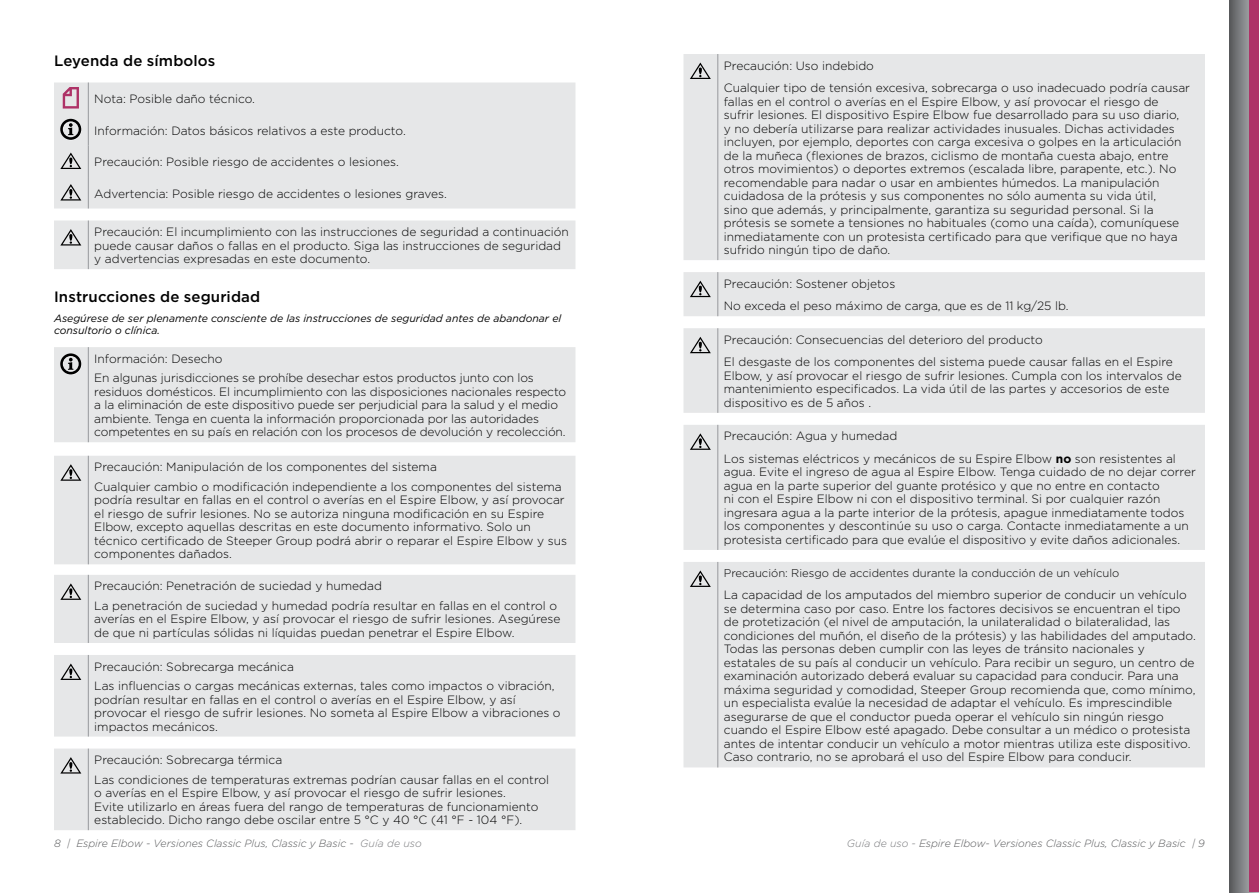
<style>
.page{position:relative;width:1259px;height:893px;background:#fff}
.page>*{position:absolute;margin:0;border:0;box-sizing:border-box;transform-origin:0 0}
.t1{font:500 15px "Gotham";letter-spacing:.01em;color:#000}
.t2{font:300 12px/13.5px "Gotham";color:#000}
.t3{font:300 11.25px "Gotham";color:#000}
.t4{font:italic 300 10.5px "Gotham";color:#58595b}
.t5{font:italic 10.5px/12px "Gotham";color:#000}
.s1{font-weight:700}
.s2{color:#77787b}
</style>
<div class="page">
<svg style="left:1229px;top:0;width:30px;height:893px;background:#76777a"></svg>
<div style="left:1248px;top:0;width:11px;height:891px;background:#ae3267"></div>
<div style="left:54px;top:82px;width:521px;height:126px;background:#e6e7e8"></div>
<hr style="left:88px;top:83px;width:1px;height:31px;background:#97999c">
<hr style="left:88px;top:114px;width:1px;height:32px;background:#97999c">
<hr style="left:88px;top:146px;width:1px;height:31px;background:#97999c">
<hr style="left:88px;top:177px;width:1px;height:32px;background:#97999c">
<svg style="left:63px;top:87px;width:16px;height:22px"></svg>
<svg style="left:60px;top:119px;width:22px;height:21px"></svg>
<svg style="left:60px;top:153px;width:21px;height:16px"></svg>
<svg style="left:60px;top:184px;width:21px;height:16px"></svg>
<div style="left:54px;top:220px;width:521px;height:49px;background:#e6e7e8"></div>
<div style="left:54px;top:347px;width:521px;height:95px;background:#e6e7e8"></div>
<hr style="left:88px;top:347px;width:1px;height:95px;background:#97999c">
<svg style="left:60px;top:353px;width:22px;height:22px"></svg>
<div style="left:54px;top:456px;width:521px;height:108px;background:#e6e7e8"></div>
<hr style="left:88px;top:456px;width:1px;height:108px;background:#97999c">
<svg style="left:60px;top:464px;width:21px;height:17px"></svg>
<div style="left:54px;top:575px;width:521px;height:68px;background:#e6e7e8"></div>
<div style="left:54px;top:655px;width:521px;height:82px;background:#e6e7e8"></div>
<div style="left:54px;top:748px;width:521px;height:82px;background:#e6e7e8"></div>
<div style="left:683px;top:54px;width:522px;height:206px;background:#e6e7e8"></div>
<hr style="left:717px;top:54px;width:1px;height:206px;background:#97999c">
<svg style="left:690px;top:63px;width:21px;height:16px"></svg>
<div style="left:683px;top:272px;width:522px;height:44px;background:#e6e7e8"></div>
<div style="left:683px;top:328px;width:522px;height:85px;background:#e6e7e8"></div>
<div style="left:683px;top:425px;width:522px;height:125px;background:#e6e7e8"></div>
<hr style="left:717px;top:425px;width:1px;height:125px;background:#97999c">
<svg style="left:690px;top:433px;width:21px;height:17px"></svg>
<div style="left:683px;top:562px;width:522px;height:205px;background:#e6e7e8"></div>
<hr style="left:717px;top:562px;width:1px;height:205px;background:#97999c">
<svg style="left:690px;top:570px;width:21px;height:17px"></svg>
<p class="t1" style="left:54px;top:51px;width:163px">Leyenda de símbolos</p>
<p class="t2" style="left:94px;top:92px;width:162px">Nota: Posible daño técnico.</p>
<p class="t2" style="left:94px;top:123px;width:313px">Información: Datos básicos relativos a este producto.</p>
<p class="t2" style="left:94px;top:155px;width:306px">Precaución: Posible riesgo de accidentes o lesiones.</p>
<p class="t2" style="left:94px;top:186px;width:354px">Advertencia: Posible riesgo de accidentes o lesiones graves.</p>
<p class="t2" style="left:94px;top:225px;width:476px">Precaución: El incumplimiento con las instrucciones de seguridad a continuación puede causar daños o fallas en el producto. Siga las instrucciones de seguridad y advertencias expresadas en este documento.</p>
<p class="t1" style="left:54px;top:287px;width:208px">Instrucciones de seguridad</p>
<p class="t5" style="left:54px;top:312px;width:509px">Asegúrese de ser plenamente consciente de las instrucciones de seguridad antes de abandonar el consultorio o clínica.</p>
<p class="t2" style="left:94px;top:348px;width:441px;line-height:19.5px">Información: Desecho<br>En algunas jurisdicciones se prohíbe desechar estos productos junto con los</p>
<p class="t2" style="left:94px;top:384px;width:473px">residuos domésticos. El incumplimiento con las disposiciones nacionales respecto a la eliminación de este dispositivo puede ser perjudicial para la salud y el medio ambiente. Tenga en cuenta la información proporcionada por las autoridades competentes en su país en relación con los procesos de devolución y recolección.</p>
<p class="t2" style="left:94px;top:457px;width:469px;line-height:19.5px">Precaución: Manipulación de los componentes del sistema<br>Cualquier cambio o modificación independiente a los componentes del sistema</p>
<p class="t2" style="left:94px;top:493px;width:474px">podría resultar en fallas en el control o averías en el Espire Elbow, y así provocar el riesgo de sufrir lesiones. No se autoriza ninguna modificación en su Espire Elbow, excepto aquellas descritas en este documento informativo. Solo un técnico certificado de Steeper Group podrá abrir o reparar el Espire Elbow y sus componentes dañados.</p>
<p class="t2" style="left:94px;top:576px;width:464px;line-height:19.5px">Precaución: Penetración de suciedad y humedad<br>La penetración de suciedad y humedad podría resultar en fallas en el control o</p>
<p class="t2" style="left:94px;top:612px;width:468px">averías en el Espire Elbow, y así provocar el riesgo de sufrir lesiones. Asegúrese de que ni partículas sólidas ni líquidas puedan penetrar el Espire Elbow.</p>
<p class="t2" style="left:94px;top:656px;width:462px;line-height:19.5px">Precaución: Sobrecarga mecánica<br>Las influencias o cargas mecánicas externas, tales como impactos o vibración,</p>
<p class="t2" style="left:94px;top:692px;width:468px">podrían resultar en fallas en el control o averías en el Espire Elbow, y así provocar el riesgo de sufrir lesiones. No someta al Espire Elbow a vibraciones o impactos mecánicos.</p>
<p class="t2" style="left:94px;top:750px;width:456px;line-height:19.5px">Precaución: Sobrecarga térmica<br>Las condiciones de temperaturas extremas podrían causar fallas en el control</p>
<p class="t2" style="left:94px;top:786px;width:446px">o averías en el Espire Elbow, y así provocar el riesgo de sufrir lesiones.<br>Evite utilizarlo en áreas fuera del rango de temperaturas de funcionamiento establecido. Dicho rango debe oscilar entre 5 °C y 40 °C (41 °F - 104 °F).</p>
<p class="t2" style="left:724px;top:54px;width:468px;line-height:22.5px">Precaución: Uso indebido<br>Cualquier tipo de tensión excesiva, sobrecarga o uso inadecuado podría causar</p>
<p class="t2" style="left:724px;top:94px;width:459px">fallas en el control o averías en el Espire Elbow, y así provocar el riesgo de sufrir lesiones. El dispositivo Espire Elbow fue desarrollado para su uso diario, y no debería utilizarse para realizar actividades inusuales. Dichas actividades incluyen, por ejemplo, deportes con carga excesiva o golpes en la articulación de la muñeca (flexiones de brazos, ciclismo de montaña cuesta abajo, entre otros movimientos) o deportes extremos (escalada libre, parapente, etc.). No recomendable para nadar o usar en ambientes húmedos. La manipulación cuidadosa de la prótesis y sus componentes no sólo aumenta su vida útil, sino que además, y principalmente, garantiza su seguridad personal. Si la prótesis se somete a tensiones no habituales (como una caída), comuníquese inmediatamente con un protesista certificado para que verifique que no haya sufrido ningún tipo de daño.</p>
<p class="t2" style="left:724px;top:272px;width:346px;line-height:22.5px">Precaución: Sostener objetos<br>No exceda el peso máximo de carga, que es de 11 kg/25 lb.</p>
<p class="t2" style="left:724px;top:328px;width:450px;line-height:22.5px">Precaución: Consecuencias del deterioro del producto<br>El desgaste de los componentes del sistema puede causar fallas en el Espire</p>
<p class="t2" style="left:724px;top:368px;width:459px">Elbow, y así provocar el riesgo de sufrir lesiones. Cumpla con los intervalos de mantenimiento especificados. La vida útil de las partes y accesorios de este dispositivo es de 5 años .</p>
<p class="t2" style="left:724px;top:425px;width:454px;line-height:22.5px">Precaución: Agua y humedad<br>Los sistemas eléctricos y mecánicos de su Espire Elbow <span class="s1">no</span> son resistentes al</p>
<p class="t2" style="left:724px;top:465px;width:473px">agua. Evite el ingreso de agua al Espire Elbow. Tenga cuidado de no dejar correr agua en la parte superior del guante protésico y que no entre en contacto<br>ni con el Espire Elbow ni con el dispositivo terminal. Si por cualquier razón ingresara agua a la parte interior de la prótesis, apague inmediatamente todos los componentes y descontinúe su uso o carga. Contacte inmediatamente a un protesista certificado para que evalúe el dispositivo y evite daños adicionales.</p>
<p class="t3" style="left:724px;top:566px;width:397px">Precaución: Riesgo de accidentes durante la conducción de un vehículo</p>
<p class="t2" style="left:724px;top:588px;width:473px">La capacidad de los amputados del miembro superior de conducir un vehículo se determina caso por caso. Entre los factores decisivos se encuentran el tipo de protetización (el nivel de amputación, la unilateralidad o bilateralidad, las condiciones del muñón, el diseño de la prótesis) y las habilidades del amputado.<br>Todas las personas deben cumplir con las leyes de tránsito nacionales y estatales de su país al conducir un vehículo. Para recibir un seguro, un centro de examinación autorizado deberá evaluar su capacidad para conducir. Para una máxima seguridad y comodidad, Steeper Group recomienda que, como mínimo, un especialista evalúe la necesidad de adaptar el vehículo. Es imprescindible asegurarse de que el conductor pueda operar el vehículo sin ningún riesgo cuando el Espire Elbow esté apagado. Debe consultar a un médico o protesista antes de intentar conducir un vehículo a motor mientras utiliza este dispositivo.<br>Caso contrario, no se aprobará el uso del Espire Elbow para conducir.</p>
<p class="t4" style="left:54px;top:837px;width:369px">8 | Espire Elbow - Versiones Classic Plus, Classic y Basic - <span class="s2">Guía de uso</span></p>
<p class="t4" style="left:846px;top:837px;width:360px"><span class="s2">Guía de uso -</span> Espire Elbow- Versiones Classic Plus, Classic y Basic | 9</p>
</div>
